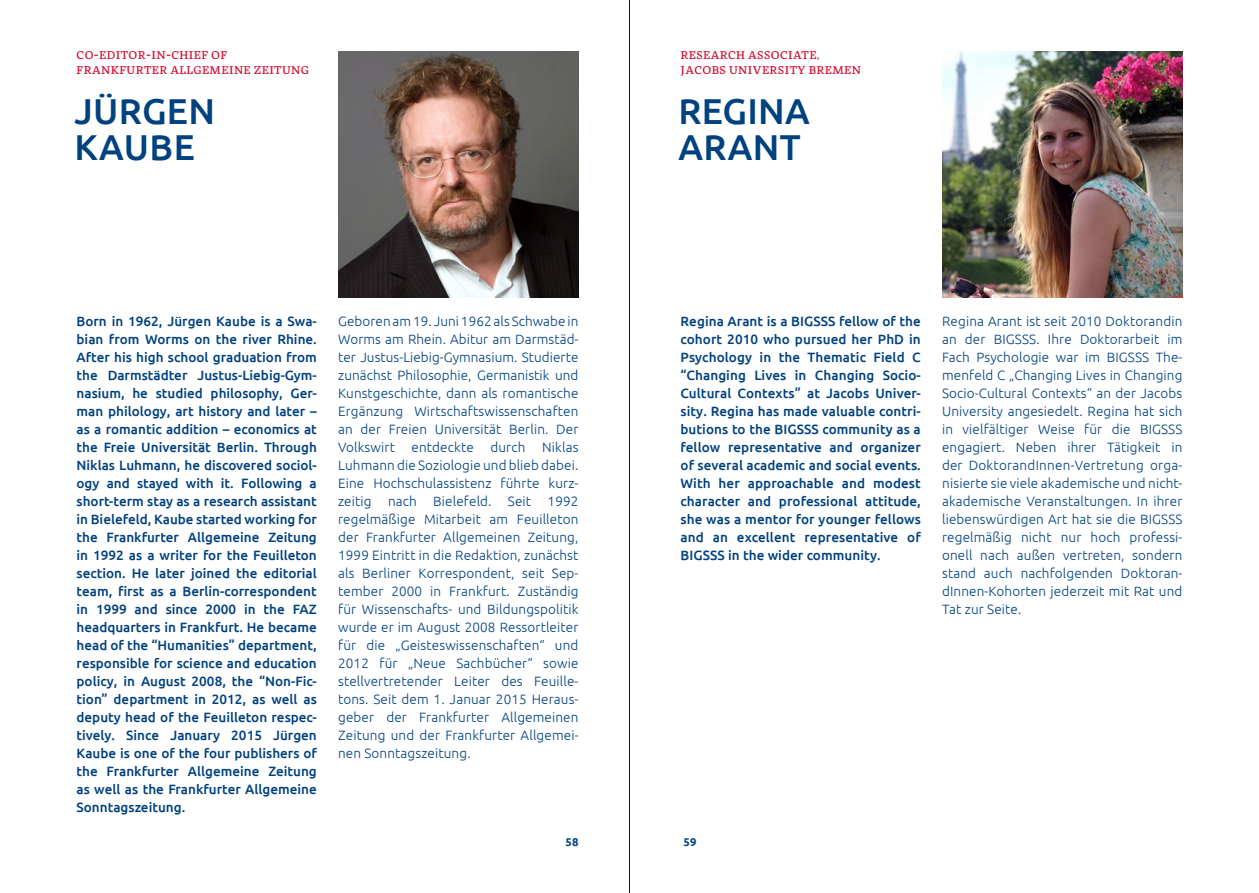
<style>
.page{position:relative;width:1259px;height:893px;background:#fff}
.page>*{position:absolute;margin:0;border:0;box-sizing:border-box;transform-origin:0 0}
.t1{font:500 36px/36px "Ubuntu";letter-spacing:.01em;color:#004180}
.t2{font:300 13.5px/18px "Ubuntu";letter-spacing:.01em;color:#004180;text-align:justify}
.t3{font:500 13.5px/18px "Ubuntu";color:#004180;text-align:justify}
.t4{font:600 11.25px/15px "St Marie";letter-spacing:.04em;color:#d50c2f}
.t5{font:700 11.25px "Ubuntu";color:#004180}
</style>
<div class="page">
<img style="left:338px;top:51px;width:240px;height:247px">
<img style="left:942px;top:51px;width:240px;height:247px">
<hr style="left:629px;top:0;width:1px;height:893px;background:#1a1a18">
<p class="t4" style="left:77px;top:48px;width:234px">CO-EDITOR-IN-CHIEF OF<br>FRANKFURTER ALLGEMEINE ZEITUNG</p>
<p class="t4" style="left:680px;top:48px;width:182px">RESEARCH ASSOCIATE,<br>JACOBS UNIVERSITY BREMEN</p>
<h1 class="t1" style="left:74px;top:92px;width:142px">JÜRGEN<br>KAUBE</h1>
<h1 class="t1" style="left:678px;top:92px;width:133px">REGINA<br>ARANT</h1>
<p class="t3" style="left:77px;top:312px;width:242px">Born in 1962, Jürgen Kaube is a Swa&shy;bian from Worms on the river Rhine.<br>After his high school graduation from the Darmstädter Justus-Liebig-Gym&shy;nasium, he studied philosophy, Ger&shy;man philology, art history and later – as a romantic addition – economics at the Freie Universität Berlin. Through Niklas Luhmann, he discovered sociol&shy;ogy and stayed with it. Following a short-term stay as a research assistant in Bielefeld, Kaube started working for the Frankfurter Allgemeine Zeitung in 1992 as a writer for the Feuilleton section. He later joined the editorial team, first as a Berlin-correspondent in 1999 and since 2000 in the FAZ headquarters in Frankfurt. He became head of the “Humanities” department, responsible for science and education policy, in August 2008, the “Non-Fic&shy;tion” department in 2012, as well as deputy head of the Feuilleton respec&shy;tively. Since January 2015 Jürgen Kaube is one of the four publishers of the Frankfurter Allgemeine Zeitung as well as the Frankfurter Allgemeine Sonntagszeitung.</p>
<p class="t2" style="left:338px;top:312px;width:242px">Geboren am 19. Juni 1962 als Schwabe in Worms am Rhein. Abitur am Darmstäd&shy;ter Justus-Liebig-Gymnasium. Studierte zunächst Philosophie, Germanistik und Kunstgeschichte, dann als romantische Ergänzung Wirtschaftswissenschaften an der Freien Universität Berlin. Der Volkswirt entdeckte durch Niklas Luhmann die Soziologie und blieb dabei.<br>Eine Hochschulassistenz führte kurz&shy;zeitig nach Bielefeld. Seit 1992 regelmäßige Mitarbeit am Feuilleton der Frankfurter Allgemeinen Zeitung, 1999 Eintritt in die Redaktion, zunächst als Berliner Korrespondent, seit Sep&shy;tember 2000 in Frankfurt. Zuständig für Wissenschafts- und Bildungspolitik wurde er im August 2008 Ressortleiter für die „Geisteswissenschaften“ und 2012 für „Neue Sachbücher“ sowie stellvertretender Leiter des Feuille&shy;tons. Seit dem 1. Januar 2015 Heraus&shy;geber der Frankfurter Allgemeinen Zeitung und der Frankfurter Allgemei&shy;nen Sonntagszeitung.</p>
<p class="t3" style="left:680px;top:312px;width:242px">Regina Arant is a BIGSSS fellow of the cohort 2010 who pursued her PhD in Psychology in the Thematic Field C “Changing Lives in Changing Socio-Cultural Contexts” at Jacobs Univer&shy;sity. Regina has made valuable contri&shy;butions to the BIGSSS community as a fellow representative and organizer of several academic and social events.<br>With her approachable and modest character and professional attitude, she was a mentor for younger fellows and an excellent representative of BIGSSS in the wider community.</p>
<p class="t2" style="left:942px;top:312px;width:242px">Regina Arant ist seit 2010 Doktorandin an der BIGSSS. Ihre Doktorarbeit im Fach Psychologie war im BIGSSS The&shy;menfeld C „Changing Lives in Changing Socio-Cultural Contexts“ an der Jacobs University angesiedelt. Regina hat sich in vielfältiger Weise für die BIGSSS engagiert. Neben ihrer Tätigkeit in der DoktorandInnen-Vertretung orga&shy;nisierte sie viele akademische und nicht&shy;akademische Veranstaltungen. In ihrer liebenswürdigen Art hat sie die BIGSSS regelmäßig nicht nur hoch professi&shy;onell nach außen vertreten, sondern stand auch nachfolgenden Doktoran&shy;dInnen-Kohorten jederzeit mit Rat und Tat zur Seite.</p>
<p class="t5" style="left:565px;top:835px;width:15px">58</p>
<p class="t5" style="left:683px;top:835px;width:15px">59</p>
</div>
